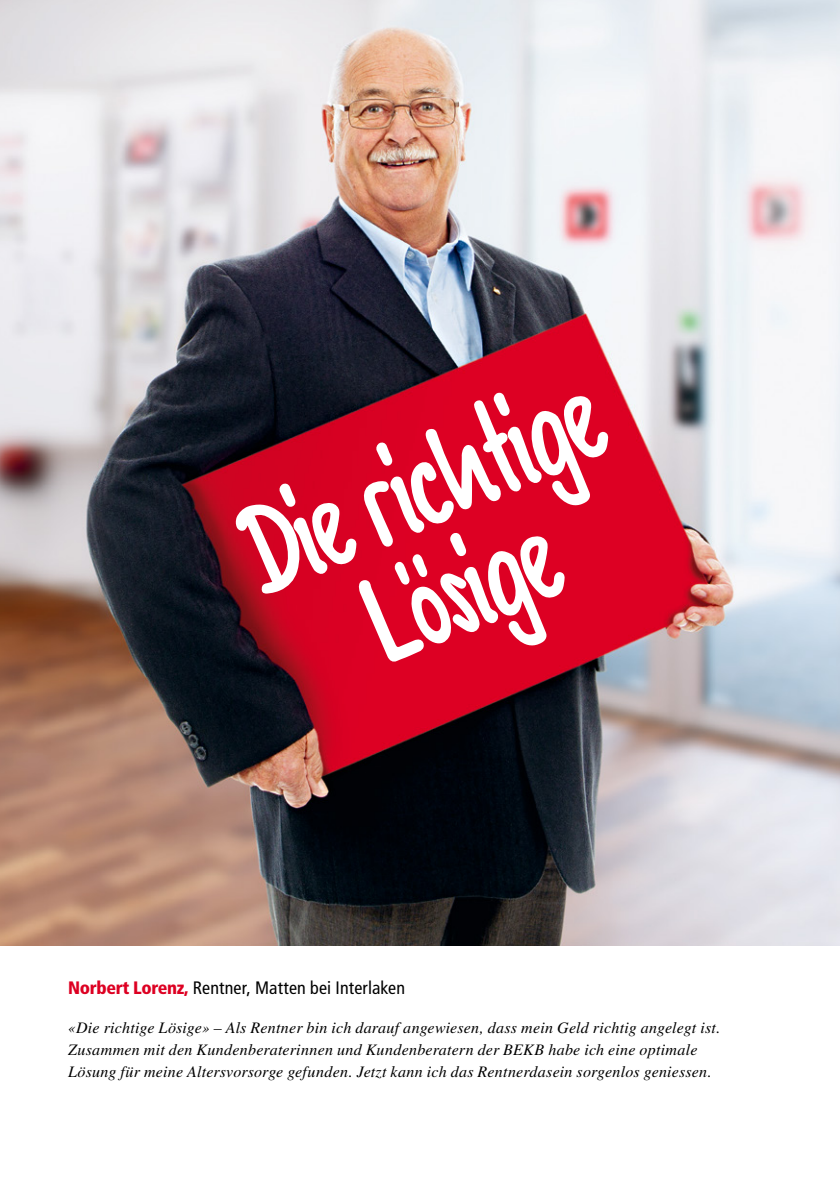
<style>
.page{position:relative;width:840px;height:1191px;background:#fff}
.page>*{position:absolute;margin:0;border:0;box-sizing:border-box;transform-origin:0 0}
.t1{font:116px/112px "Daefu";color:#fff;text-align:center}
.t2{font:condensed 18px "Frutiger LT Std";letter-spacing:.01em;color:#000}
.t3{font:italic 16px/22px "Times LT Std";letter-spacing:.015em;color:#000}
.s1{font-weight:900;color:#d02}
</style>
<div class="page">
<img style="left:0;top:0;width:839px;height:945px">
<p class="t1" style="left:226px;top:510px;width:382px;rotate:-23deg">Die richtige<br>Lösige</p>
<p class="t2" style="left:68px;top:977px;width:338px"><span class="s1">Norbert Lorenz,</span> Rentner, Matten bei Interlaken</p>
<p class="t3" style="left:68px;top:1017px;width:653px">«Die richtige Lösige» – Als Rentner bin ich darauf angewiesen, dass mein Geld richtig angelegt ist.<br>Zusammen mit den Kundenberaterinnen und Kundenberatern der BEKB habe ich eine optimale<br>Lösung für meine Altersvorsorge gefunden. Jetzt kann ich das Rentnerdasein sorgenlos geniessen.</p>
</div>
